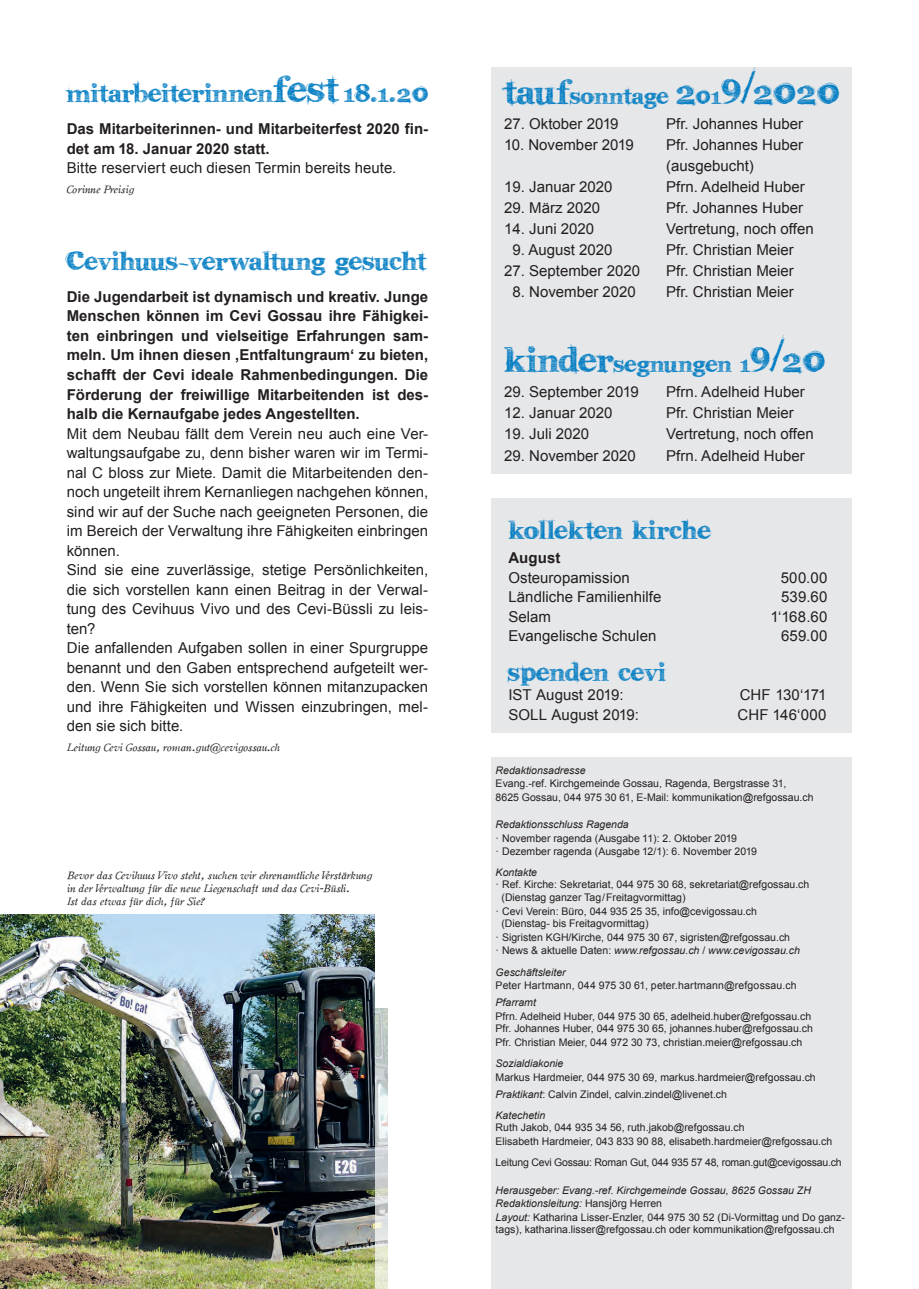
<style>
.page{position:relative;width:919px;height:1289px;background:#fff}
.page>*{position:absolute;margin:0;border:0;box-sizing:border-box;transform-origin:0 0}
.t1{font:45px "karabin E.";letter-spacing:.015em;color:#007cc2}
.t2{font:33px "karabin E.";color:#007cc2}
.t3{font:15px/19.5px "Arial";color:#231f20}
.t4{font:700 15px/19.5px "Arial";color:#231f20}
.t5{font:15px "Arial";letter-spacing:-.02em;color:#231f20}
.t6{font:10.5px/12.6px "Arial";color:#231f20}
.t7{font:italic 10.5px/13.6px "Arial";color:#231f20}
.t8{font:10.5px/12.6px "Oldstyle Italic HPLHS";color:#231f20}
.t9{font:10.5px "Arial";letter-spacing:-.02em;color:#231f20}
.t10{font:10.5px "Oldstyle Italic HPLHS";letter-spacing:-.025em;color:#231f20}
.s1{font-size:48px}
.s2{font-size:30px}
.s3{color:#e6e7e9}
.s4{font-style:italic}
.s5{font-style:normal}
</style>
<div class="page">
<div style="left:491px;top:498px;width:361px;height:234px;background:#e6e7e9"></div>
<div style="left:491px;top:757px;width:361px;height:531px;background:#e6e7e9"></div>
<div style="left:491px;top:67px;width:361px;height:406px;background:#e6e7e9"></div>
<img style="left:0;top:914px;width:374px;height:374px">
<img style="left:374px;top:1008px;width:13px;height:280px">
<h2 class="t2" style="left:67px;top:75px;width:363px">mitarbeiterinnen<span class="s1">fest</span> 18.1.20</h2>
<p class="t4" style="left:67px;top:119px;width:363px">Das Mitarbeiterinnen- und Mitarbeiterfest 2020 fin&shy;det am 18. Januar 2020 statt.</p>
<p class="t3" style="left:67px;top:158px;width:331px">Bitte reserviert euch diesen Termin bereits heute.</p>
<p class="t10" style="left:67px;top:181px;width:69px">Corinne Preisig</p>
<h2 class="t2" style="left:67px;top:243px;width:361px"><span class="s1">c</span>evihuus-Verwaltung gesucht</h2>
<p class="t4" style="left:67px;top:287px;width:363px;text-align:justify">Die Jugendarbeit ist dynamisch und kreativ. Junge Menschen können im Cevi Gossau ihre Fähigkei&shy;ten einbringen und vielseitige Erfahrungen sam&shy;meln. Um ihnen diesen ‚Entfaltungraum‘ zu bieten, schafft der Cevi ideale Rahmenbedingungen. Die Förderung der freiwillige Mitarbeitenden ist des&shy;halb die Kernaufgabe jedes Angestellten.</p>
<p class="t3" style="left:67px;top:423px;width:363px">Mit dem Neubau fällt dem Verein neu auch eine Ver&shy;waltungsaufgabe zu, denn bisher waren wir im Termi&shy;nal C bloss zur Miete. Damit die Mitarbeitenden den&shy;noch ungeteilt ihrem Kernanliegen nachgehen können, sind wir auf der Suche nach geeigneten Personen, die im Bereich der Verwaltung ihre Fähigkeiten einbringen können.<br>Sind sie eine zuverlässige, stetige Persönlichkeiten, die sich vorstellen kann einen Beitrag in der Verwal&shy;tung des Cevihuus Vivo und des Cevi-Büssli zu leis&shy;ten?<br>Die anfallenden Aufgaben sollen in einer Spurgruppe benannt und den Gaben entsprechend aufgeteilt wer&shy;den. Wenn Sie sich vorstellen können mitanzupacken und ihre Fähigkeiten und Wissen einzubringen, mel&shy;den sie sich bitte.</p>
<p class="t10" style="left:67px;top:739px;width:214px">Leitung Cevi Gossau, roman.gut@cevigossau.ch</p>
<p class="t8" style="left:67px;top:868px;width:307px">Bevor das Cevihuus Vivo steht, suchen wir ehrenamtliche Verstärkung in der Verwaltung für die neue Liegenschaft und das Cevi-Büsli.<br>Ist das etwas für dich, für Sie?</p>
<h1 class="t1" style="left:504px;top:67px;width:337px">tauf<span class="s2">sonntage</span> 2<span class="s2">01</span>9/2020</h1>
<p class="t3" style="left:504px;top:114px;width:116px">27. Oktober 2019</p>
<p class="t3" style="left:666px;top:114px;width:138px">Pfr. Johannes Huber</p>
<p class="t3" style="left:504px;top:135px;width:131px">10. November 2019</p>
<p class="t3" style="left:666px;top:134px;width:138px;line-height:21px">Pfr. Johannes Huber (ausgebucht)</p>
<p class="t3" style="left:504px;top:177px;width:110px">19. Januar 2020</p>
<p class="t3" style="left:666px;top:177px;width:140px">Pfrn. Adelheid Huber</p>
<p class="t3" style="left:504px;top:198px;width:97px">29. März 2020</p>
<p class="t3" style="left:666px;top:198px;width:138px">Pfr. Johannes Huber</p>
<p class="t3" style="left:504px;top:219px;width:92px">14. Juni 2020</p>
<p class="t3" style="left:666px;top:219px;width:149px">Vertretung, noch offen</p>
<p class="t3" style="left:504px;top:240px;width:110px"><span class="s3">0</span>9. August 2020</p>
<p class="t3" style="left:666px;top:240px;width:129px">Pfr. Christian Meier</p>
<p class="t3" style="left:504px;top:261px;width:137px">27. September 2020</p>
<p class="t3" style="left:666px;top:261px;width:129px">Pfr. Christian Meier</p>
<p class="t3" style="left:504px;top:282px;width:133px"><span class="s3">0</span>8. November 2020</p>
<p class="t3" style="left:666px;top:282px;width:129px">Pfr. Christian Meier</p>
<h1 class="t1" style="left:504px;top:335px;width:322px">kinder<span class="s2">segnungen 1</span>9/20</h1>
<p class="t3" style="left:504px;top:382px;width:136px">29. September 2019</p>
<p class="t3" style="left:666px;top:382px;width:140px">Pfrn. Adelheid Huber</p>
<p class="t3" style="left:504px;top:403px;width:110px">12. Januar 2020</p>
<p class="t3" style="left:666px;top:403px;width:129px">Pfr. Christian Meier</p>
<p class="t3" style="left:504px;top:424px;width:87px">19. Juli 2020</p>
<p class="t3" style="left:666px;top:424px;width:149px">Vertretung, noch offen</p>
<p class="t3" style="left:504px;top:445px;width:133px">29. November 2020</p>
<p class="t3" style="left:666px;top:445px;width:140px">Pfrn. Adelheid Huber</p>
<h2 class="t2" style="left:508px;top:512px;width:204px">kollekten kirche</h2>
<p class="t4" style="left:508px;top:548px;width:54px">August</p>
<p class="t3" style="left:508px;top:567px;width:123px">Osteuropamission</p>
<p class="t3" style="left:780px;top:567px;width:48px">500.00</p>
<p class="t3" style="left:508px;top:587px;width:154px">Ländliche Familienhilfe</p>
<p class="t3" style="left:781px;top:587px;width:48px">539.60</p>
<p class="t3" style="left:508px;top:606px;width:44px">Selam</p>
<p class="t3" style="left:770px;top:606px;width:59px">1‘168.60</p>
<p class="t3" style="left:508px;top:626px;width:149px">Evangelische Schulen</p>
<p class="t3" style="left:781px;top:626px;width:48px">659.00</p>
<h2 class="t2" style="left:508px;top:653px;width:159px">spenden cevi</h2>
<p class="t3" style="left:508px;top:685px;width:117px">IST August 2019:</p>
<p class="t5" style="left:739px;top:685px;width:88px">CHF 130‘171</p>
<p class="t3" style="left:508px;top:705px;width:132px">SOLL August 2019:</p>
<p class="t3" style="left:737px;top:705px;width:91px">CHF 146‘000</p>
<p class="t7" style="left:495px;top:763px;width:91px">Redaktionsadresse</p>
<p class="t6" style="left:495px;top:776px;width:319px;line-height:13.6px">Evang.-ref. Kirchgemeinde Gossau, Ragenda, Bergstrasse 31,<br>8625 Gossau, 044 975 30 61, E-Mail: kommunikation@refgossau.ch</p>
<p class="t7" style="left:495px;top:817px;width:135px">Redaktionsschluss Ragenda</p>
<p class="t6" style="left:495px;top:832px;width:263px">· November ragenda (Ausgabe 11): 2. Oktober 2019<br>· Dezember ragenda (Ausgabe 12/1): 6. November 2019</p>
<p class="t7" style="left:495px;top:865px;width:43px">Kontakte</p>
<p class="t6" style="left:501px;top:878px;width:309px;text-indent:-6px">· Ref. Kirche: Sekretariat, 044 975 30 68, sekretariat@refgossau.ch (Dienstag ganzer Tag/Freitagvormittag)</p>
<p class="t6" style="left:501px;top:904px;width:257px;text-indent:-6px">· Cevi Verein: Büro, 044 935 25 35, info@cevigossau.ch (Dienstag- bis Freitagvormittag)</p>
<p class="t6" style="left:495px;top:930px;width:306px;line-height:13.6px">· Sigristen KGH/Kirche, 044 975 30 67, sigristen@refgossau.ch<br>· News &amp; aktuelle Daten: <span class="s4">www.refgossau.ch</span> / <span class="s4">www.cevigossau.ch</span></p>
<p class="t7" style="left:495px;top:965px;width:72px">Geschäftsleiter</p>
<p class="t6" style="left:495px;top:979px;width:302px">Peter Hartmann, 044 975 30 61, peter.hartmann@refgossau.ch</p>
<p class="t7" style="left:495px;top:995px;width:42px">Pfarramt</p>
<p class="t6" style="left:495px;top:1009px;width:319px">Pfrn. Adelheid Huber, 044 975 30 65, adelheid.huber@refgossau.ch<br>Pfr. Johannes Huber, 044 975 30 65, johannes.huber@refgossau.ch</p>
<p class="t6" style="left:495px;top:1036px;width:308px">Pfr. Christian Meier, 044 972 30 73, christian.meier@refgossau.ch</p>
<p class="t7" style="left:495px;top:1056px;width:69px">Sozialdiakonie</p>
<p class="t6" style="left:495px;top:1068px;width:321px;line-height:16.8px">Markus Hardmeier, 044 975 30 69, markus.hardmeier@refgossau.ch<br><span class="s4">Praktikant</span>: Calvin Zindel, calvin.zindel@livenet.ch</p>
<p class="t7" style="left:495px;top:1108px;width:51px">Katechetin</p>
<p class="t6" style="left:495px;top:1120px;width:338px;line-height:13.6px">Ruth Jakob, 044 935 34 56, ruth.jakob@refgossau.ch<br>Elisabeth Hardmeier, 043 833 90 88, elisabeth.hardmeier@refgossau.ch</p>
<p class="t9" style="left:495px;top:1155px;width:347px">Leitung Cevi Gossau: Roman Gut, 044 935 57 48, roman.gut@cevigossau.ch</p>
<p class="t7" style="left:495px;top:1183px;width:351px">Herausgeber: Evang.-ref. Kirchgemeinde Gossau, 8625 Gossau ZH<br>Redaktionsleitung: <span class="s5">Hansjörg Herren<br></span>Layout: <span class="s5">Katharina Lisser-Enzler, 044 975 30 52 (Di-Vormittag und Do ganz-</span></p>
<p class="t6" style="left:495px;top:1223px;width:340px">tags), katharina.lisser@refgossau.ch oder kommunikation@refgossau.ch</p>
</div>
